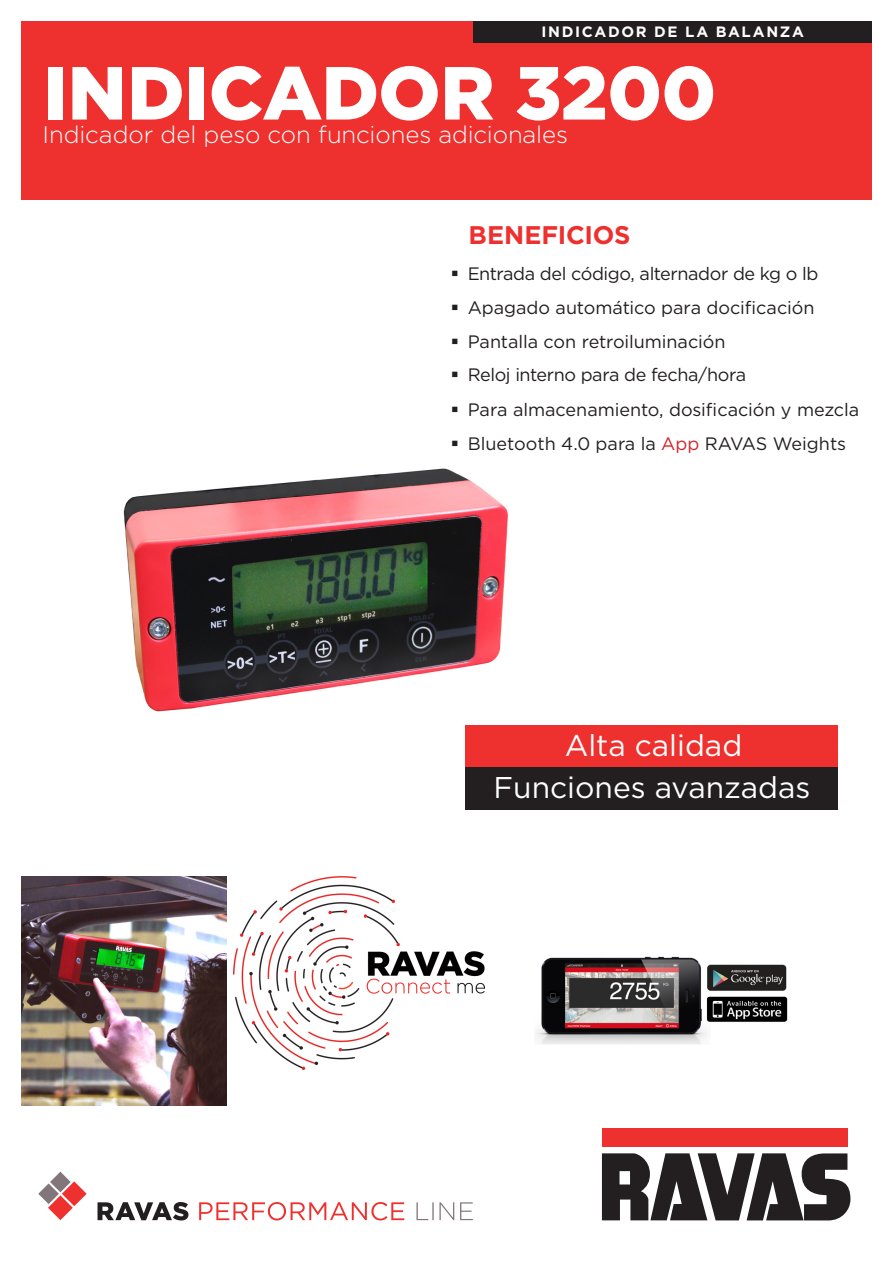
<style>
.page{position:relative;width:893px;height:1263px;background:#fff}
.page>*{position:absolute;margin:0;border:0;box-sizing:border-box;transform-origin:0 0}
.t1{font:900 75px "Gotham";letter-spacing:-.005em;color:#fff}
.t2{font:30px "Gotham";color:#fff}
.t3{font:700 25.5px "Gotham";letter-spacing:-.01em;color:#ee302e}
.t4{font:300 24px "Gotham";letter-spacing:-.005em;color:#fff}
.t5{font:18px "Gotham";letter-spacing:-.01em;color:#231f20}
.t6{font:700 15px "Gotham";letter-spacing:.11em;color:#fff}
.s1{color:#d1232a}
</style>
<div class="page">
<img style="left:123px;top:468px;width:385px;height:267px">
<div style="left:21px;top:21px;width:851px;height:179px;background:#ee302e"></div>
<div style="left:466px;top:725px;width:372px;height:42px;background:#ee302e"></div>
<div style="left:466px;top:767px;width:372px;height:43px;background:#231f20"></div>
<div style="left:602px;top:1128px;width:245px;height:19px;background:#ee312f"></div>
<svg style="left:602px;top:1153px;width:248px;height:67px"></svg>
<div style="left:473px;top:21px;width:399px;height:22px;background:#231f20"></div>
<img style="left:234px;top:876px;width:251px;height:193px">
<img style="left:21px;top:876px;width:206px;height:230px">
<img style="left:536px;top:956px;width:252px;height:88px">
<svg style="left:38px;top:1172px;width:49px;height:48px"></svg>
<svg style="left:416px;top:1202px;width:57px;height:18px"></svg>
<svg style="left:199px;top:1202px;width:205px;height:18px"></svg>
<svg style="left:98px;top:1202px;width:90px;height:18px"></svg>
<p class="t6" style="left:541px;top:22px;width:264px">INDICADOR DE LA BALANZA</p>
<p class="t1" style="left:43px;top:41px;width:675px">INDICADOR 3200</p>
<p class="t4" style="left:43px;top:119px;width:527px">Indicador del peso con funciones adicionales</p>
<p class="t3" style="left:469px;top:218px;width:163px">BENEFICIOS</p>
<p class="t5" style="left:468px;top:262px;width:352px">Entrada del código, alternador de kg o lb</p>
<p class="t5" style="left:468px;top:296px;width:348px">Apagado automático para docificación</p>
<p class="t5" style="left:468px;top:330px;width:259px">Pantalla con retroiluminación</p>
<p class="t5" style="left:468px;top:364px;width:280px">Reloj interno para de fecha/hora</p>
<p class="t5" style="left:468px;top:398px;width:393px">Para almacenamiento, dosificación y mezcla</p>
<p class="t5" style="left:468px;top:432px;width:380px">Bluetooth 4.0 para la <span class="s1">App</span> RAVAS Weights</p>
<p class="t2" style="left:565px;top:726px;width:179px">Alta calidad</p>
<p class="t2" style="left:494px;top:768px;width:318px">Funciones avanzadas</p>
</div>
